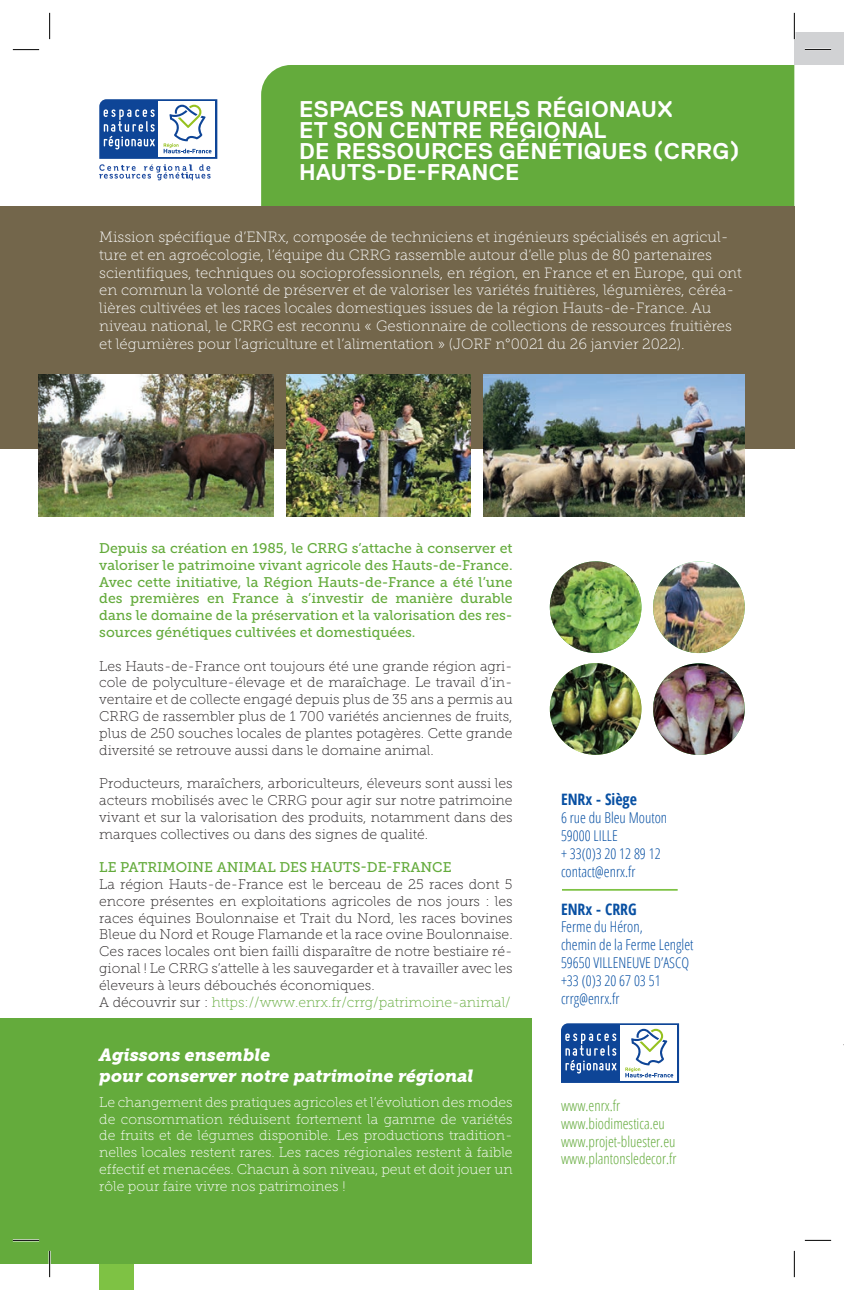
<style>
.page{position:relative;width:844px;height:1290px;background:#fff}
.page>*{position:absolute;margin:0;border:0;box-sizing:border-box;transform-origin:0 0}
.t1{font:700 22.75px "Replica Std";letter-spacing:.01em;color:#fff}
.t2{font:italic 17.5px "Museo Slab 900";color:#fff}
.t3{font:700 15.75px "Open Sans Condensed";color:#0850a3}
.t4{font:14.88px/17.8px "Museo Slab 100";color:#fff}
.t5{font:300 condensed 14.88px "Open Sans";color:#0850a3}
.t6{font:300 condensed 14.88px "Open Sans";color:#64ab3c}
.t7{font:14px/16.8px "Museo Slab 100";color:#231f20;text-align:justify}
.t8{font:14px/16.8px "Museo Slab 500";color:#64ab3c;text-align:justify}
.t9{font:14px/16.8px "Museo Slab 100";color:#fff;text-align:justify}
.t10{font:14px "Museo Slab 100";color:#64ab3c}
.s1{color:#231f20}
</style>
<div class="page">
<div style="left:794px;top:32px;width:49px;height:32px;background:#d1d2d4"></div>
<div style="left:99px;top:1206px;width:34px;height:84px;background:#7ec244"></div>
<div style="left:261px;top:65px;width:533px;height:142px;background:#64ab3c"></div>
<div style="left:0;top:207px;width:794px;height:242px;background:#73664b"></div>
<div style="left:0;top:1018px;width:531px;height:246px;background:#64ab3c"></div>
<hr style="left:843px;top:90px;width:1px;height:143px;background:#231f20">
<img style="left:287px;top:374px;width:183px;height:143px">
<img style="left:39px;top:374px;width:234px;height:143px">
<svg style="left:99px;top:99px;width:118px;height:81px"></svg>
<img style="left:484px;top:374px;width:260px;height:143px">
<img style="left:549px;top:663px;width:92px;height:92px;border-radius:46px">
<img style="left:653px;top:663px;width:91px;height:92px;border-radius:46px">
<img style="left:549px;top:561px;width:92px;height:92px;border-radius:46px">
<svg style="left:561px;top:1023px;width:118px;height:60px"></svg>
<img style="left:653px;top:561px;width:91px;height:92px;border-radius:46px">
<hr style="left:562px;top:889px;width:115px;height:2px;background:#7ec244">
<hr style="left:804px;top:49px;width:26px;height:2px;background:#fff">
<hr style="left:13px;top:1239px;width:26px;height:2px;background:#fff">
<hr style="left:49px;top:1251px;width:2px;height:26px;background:#fff">
<hr style="left:793px;top:13px;width:2px;height:26px;background:#fff">
<svg style="left:13px;top:49px;width:26px;height:1px"></svg>
<svg style="left:804px;top:49px;width:26px;height:1px"></svg>
<svg style="left:13px;top:1240px;width:26px;height:1px"></svg>
<svg style="left:804px;top:1240px;width:26px;height:1px"></svg>
<svg style="left:49px;top:13px;width:1px;height:26px"></svg>
<svg style="left:49px;top:1251px;width:1px;height:26px"></svg>
<svg style="left:793px;top:13px;width:1px;height:26px"></svg>
<svg style="left:793px;top:1251px;width:1px;height:26px"></svg>
<p class="t1" style="left:299px;top:96px;width:375px">ESPACES NATURELS RÉGIONAUX</p>
<p class="t1" style="left:299px;top:117px;width:308px">ET SON CENTRE RÉGIONAL</p>
<p class="t1" style="left:299px;top:138px;width:442px">DE RESSOURCES GÉNÉTIQUES (CRRG)</p>
<p class="t1" style="left:299px;top:159px;width:222px">HAUTS-DE-FRANCE</p>
<p class="t4" style="left:99px;top:228px;width:644px">Mission spécifique d’ENRx, composée de techniciens et ingénieurs spécialisés en agricul&shy;ture et en agroécologie, l’équipe du CRRG rassemble autour d’elle plus de 80 partenaires scientifiques, techniques ou socioprofessionnels, en région, en France et en Europe, qui ont en commun la volonté de préserver et de valoriser les variétés fruitières, légumières, céréa&shy;lières cultivées et les races locales domestiques issues de la région Hauts-de-France. Au niveau national, le CRRG est reconnu « Gestionnaire de collections de ressources fruitières et légumières pour l’agriculture et l’alimentation » (JORF n°0021 du 26 janvier 2022).</p>
<p class="t8" style="left:99px;top:540px;width:414px">Depuis sa création en 1985, le CRRG s’attache à conserver et valoriser le patrimoine vivant agricole des Hauts-de-France.<br>Avec cette initiative, la Région Hauts-de-France a été l’une des premières en France à s’investir de manière durable dans le domaine de la préservation et la valorisation des res&shy;sources génétiques cultivées et domestiquées.</p>
<p class="t7" style="left:99px;top:657px;width:415px">Les Hauts-de-France ont toujours été une grande région agri&shy;cole de polyculture-élevage et de maraîchage. Le travail d’in&shy;ventaire et de collecte engagé depuis plus de 35 ans a permis au CRRG de rassembler plus de 1 700 variétés anciennes de fruits, plus de 250 souches locales de plantes potagères. Cette grande diversité se retrouve aussi dans le domaine animal.</p>
<p class="t7" style="left:99px;top:775px;width:414px">Producteurs, maraîchers, arboriculteurs, éleveurs sont aussi les acteurs mobilisés avec le CRRG pour agir sur notre patrimoine vivant et sur la valorisation des produits, notamment dans des marques collectives ou dans des signes de qualité.</p>
<p class="t8" style="left:99px;top:859px;width:353px">LE PATRIMOINE ANIMAL DES HAUTS-DE-FRANCE</p>
<p class="t7" style="left:99px;top:876px;width:415px">La région Hauts-de-France est le berceau de 25 races dont 5 encore présentes en exploitations agricoles de nos jours : les races équines Boulonnaise et Trait du Nord, les races bovines Bleue du Nord et Rouge Flamande et la race ovine Boulonnaise.<br>Ces races locales ont bien failli disparaître de notre bestiaire ré&shy;gional ! Le CRRG s’attelle à les sauvegarder et à travailler avec les éleveurs à leurs débouchés économiques.</p>
<p class="t10" style="left:99px;top:994px;width:413px"><span class="s1">A découvrir sur :</span> https://www.enrx.fr/crrg/patrimoine-animal/</p>
<p class="t2" style="left:99px;top:1045px;width:172px">Agissons ensemble</p>
<p class="t2" style="left:99px;top:1066px;width:375px">pour conserver notre patrimoine régional</p>
<p class="t9" style="left:99px;top:1093px;width:414px">Le changement des pratiques agricoles et l’évolution des modes de consommation réduisent fortement la gamme de variétés de fruits et de légumes disponible. Les productions tradition&shy;nelles locales restent rares. Les races régionales restent à faible effectif et menacées. Chacun à son niveau, peut et doit jouer un rôle pour faire vivre nos patrimoines !</p>
<p class="t3" style="left:561px;top:788px;width:78px">ENRx - Siège</p>
<p class="t5" style="left:561px;top:808px;width:108px">6 rue du Bleu Mouton</p>
<p class="t5" style="left:561px;top:825px;width:58px">59000 LILLE</p>
<p class="t5" style="left:561px;top:843px;width:101px">+ 33(0)3 20 12 89 12</p>
<p class="t5" style="left:561px;top:861px;width:76px">contact@enrx.fr</p>
<p class="t3" style="left:561px;top:898px;width:77px">ENRx - CRRG</p>
<p class="t5" style="left:561px;top:917px;width:83px">Ferme du Héron,</p>
<p class="t5" style="left:561px;top:935px;width:134px">chemin de la Ferme Lenglet</p>
<p class="t5" style="left:561px;top:952px;width:130px">59650 VILLENEUVE D’ASCQ</p>
<p class="t5" style="left:561px;top:970px;width:101px">+33 (0)3 20 67 03 51</p>
<p class="t5" style="left:561px;top:988px;width:60px">crrg@enrx.fr</p>
<p class="t6" style="left:561px;top:1095px;width:61px">www.enrx.fr</p>
<p class="t6" style="left:561px;top:1113px;width:105px">www.biodimestica.eu</p>
<p class="t6" style="left:561px;top:1131px;width:116px">www.projet-bluester.eu</p>
<p class="t6" style="left:561px;top:1149px;width:117px">www.plantonsledecor.fr</p>
</div>
